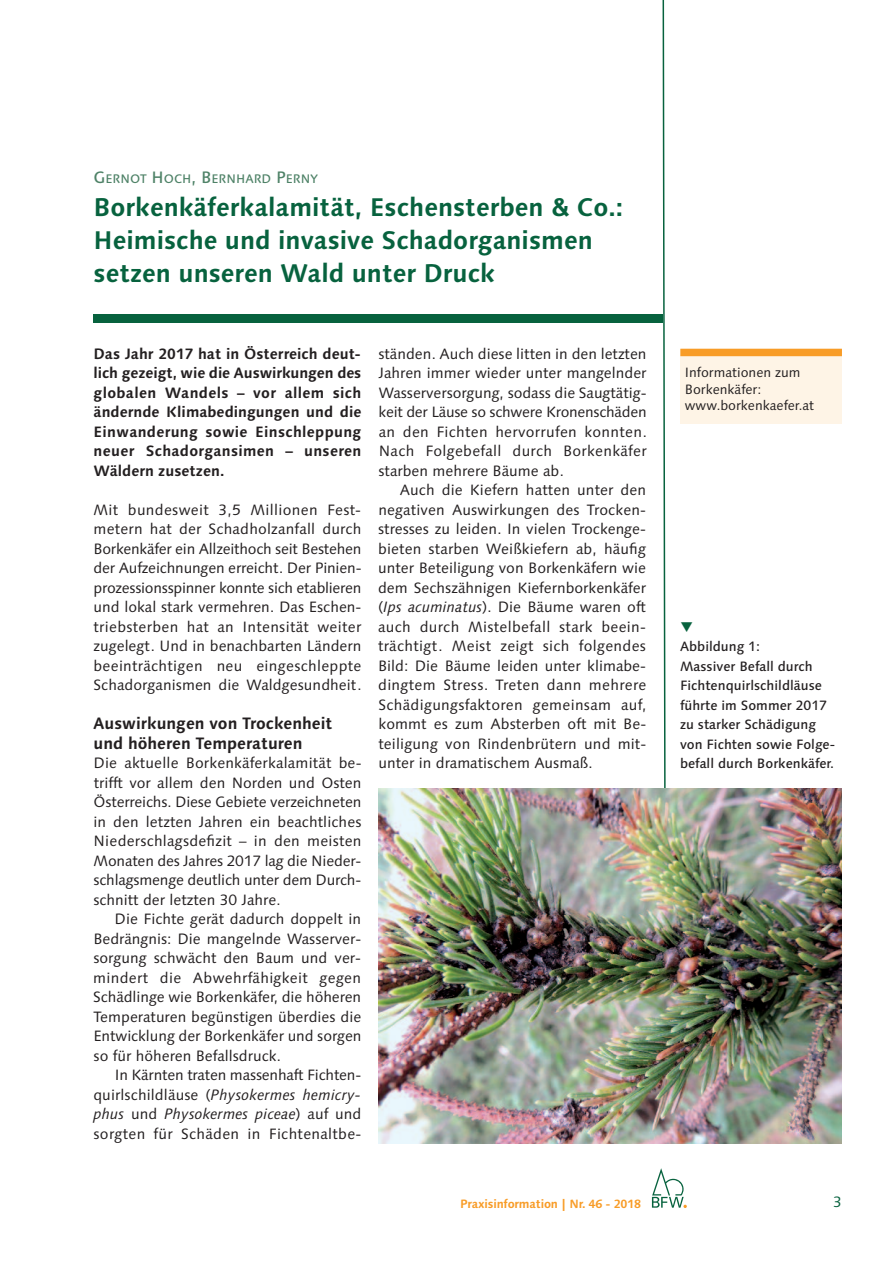
<style>
.page{position:relative;width:893px;height:1263px;background:#fff}
.page>*{position:absolute;margin:0;border:0;box-sizing:border-box;transform-origin:0 0}
.t1{font:700 25.5px/33px "Linotype Syntax Com";color:#07623e}
.t2{font:700 16.5px/19.5px "Linotype Syntax Com";color:#231f20}
.t3{font:15px/19.5px "Linotype Syntax Com";color:#231f20;text-align:justify}
.t4{font:700 15px/19.5px "Linotype Syntax Com";letter-spacing:.02em;color:#231f20;text-align:justify}
.t5{font:15px "Linotype Syntax Com";color:#07623e}
.t6{font:500 13.5px/19.5px "Linotype Syntax Com";color:#231f20}
.t7{font:13.5px/16.5px "Linotype Syntax Com";color:#231f20}
.t8{font:500 12.3px "Linotype Syntax Com";color:#4e8267}
.t9{font:700 12px "Linotype Syntax Com";letter-spacing:-.015em;color:#f89c27}
.s1{font-size:16.5px}
.s2{font-style:italic}
</style>
<div class="page">
<svg style="left:662px;top:0;width:4px;height:788px"></svg>
<div style="left:94px;top:315px;width:569px;height:8px;background:#07623e"></div>
<svg style="left:652px;top:1168px;width:35px;height:40px"></svg>
<div style="left:680px;top:349px;width:162px;height:74px;background:#fef4e6"></div>
<div style="left:680px;top:349px;width:162px;height:7px;background:#f89c27"></div>
<img style="left:379px;top:788px;width:463px;height:356px">
<p class="t8" style="left:94px;top:171px;width:226px"><span class="s1">G</span>ERNOT <span class="s1">H</span>OCH<span class="s1">, B</span>ERNHARD <span class="s1">P</span>ERNY</p>
<h1 class="t1" style="left:94px;top:191px;width:531px">Borkenkäferkalamität, Eschensterben &amp; Co.:<br>Heimische und invasive Schadorganismen setzen unseren Wald unter Druck</h1>
<p class="t4" style="left:94px;top:344px;width:269px">Das Jahr 2017 hat in Österreich deut&shy;lich gezeigt, wie die Auswirkungen des globalen Wandels – vor allem sich ändernde Klimabedingungen und die Einwanderung sowie Einschleppung neuer Schadorgansimen – unseren Wäldern zusetzen.</p>
<p class="t3" style="left:94px;top:500px;width:269px">Mit bundesweit 3,5 Millionen Fest&shy;metern hat der Schadholzanfall durch Borkenkäfer ein All zeithoch seit Bestehen der Auf zeichnungen erreicht. Der Pinien&shy;prozessionsspinner konnte sich etablieren und lokal stark vermehren. Das Eschen&shy;triebsterben hat an Intensität weiter zugelegt. Und in benachbarten Ländern beeinträchtigen neu einge schleppte Schadorganismen die Waldgesundheit.</p>
<p class="t2" style="left:94px;top:714px;width:241px">Auswirkungen von Trockenheit und höheren Temperaturen</p>
<p class="t3" style="left:93px;top:753px;width:270px">Die aktuelle Borkenkäferkalamität be - trifft vor allem den Norden und Osten Österreichs. Diese Gebiete verzeichneten in den letzten Jahren ein beachtliches Niederschlagsdefizit – in den meisten Monaten des Jahres 2017 lag die Nieder - schlagsmenge deutlich unter dem Durch&shy;schnitt der letzten 30 Jahre.</p>
<p class="t3" style="left:93px;top:909px;width:270px;text-indent:21px">Die Fichte gerät dadurch doppelt in Bedrängnis: Die mangelnde Wasserver&shy;sorgung schwächt den Baum und ver&shy;mindert die Abwehrfähigkeit gegen Schädlinge wie Borkenkäfer, die höheren Temperaturen be günstigen überdies die Entwicklung der Borkenkäfer und sorgen so für höheren Befallsdruck.</p>
<p class="t3" style="left:93px;top:1065px;width:270px;text-indent:21px">In Kärnten traten massenhaft Fichten - quirlschildläuse (<span class="s2">Physokermes hemicry&shy;phus</span> und <span class="s2">Physokermes piceae</span>) auf und sorgten für Schäden in Fichtenaltbe -</p>
<p class="t3" style="left:378px;top:344px;width:270px">ständen. Auch diese litten in den letzten Jahren immer wieder unter mangelnder Wasserversorgung, sodass die Saugtätig&shy;keit der Läuse so schwere Kronenschäden an den Fichten hervorrufen konnten.<br>Nach Folgebefall durch Borkenkäfer starben mehrere Bäume ab.</p>
<p class="t3" style="left:378px;top:480px;width:270px;text-indent:22px">Auch die Kiefern hatten unter den negativen Auswirkungen des Trocken&shy;stresses zu leiden. In vielen Trockenge&shy;bieten starben Weißkiefern ab, häufig unter Beteiligung von Borkenkäfern wie dem Sechszähnigen Kiefernborkenkäfer (<span class="s2">Ips acuminatus</span>). Die Bäume waren oft auch durch Mistelbefall stark beein - trächtigt. Meist zeigt sich folgendes Bild: Die Bäume leiden unter klimabe&shy;dingtem Stress. Treten dann mehrere Schädigungsfaktoren gemeinsam auf, kommt es zum Absterben oft mit Be - teiligung von Rinden brütern und mit - unter in dramatischem Ausmaß.</p>
<p class="t7" style="left:685px;top:364px;width:131px">Informationen zum<br>Borkenkäfer: www.borkenkaefer.at</p>
<p class="t6" style="left:680px;top:637px;width:157px">Abbildung 1:<br>Massiver Befall durch<br>Fichtenquirlschildläuse führte im Sommer 2017 zu starker Schädigung von Fichten sowie Folge&shy;befall durch Borkenkäfer.</p>
<p class="t9" style="left:460px;top:1196px;width:182px">Praxisinformation | Nr. 46 - 2018</p>
<p class="t5" style="left:833px;top:1192px;width:10px">3</p>
</div>
